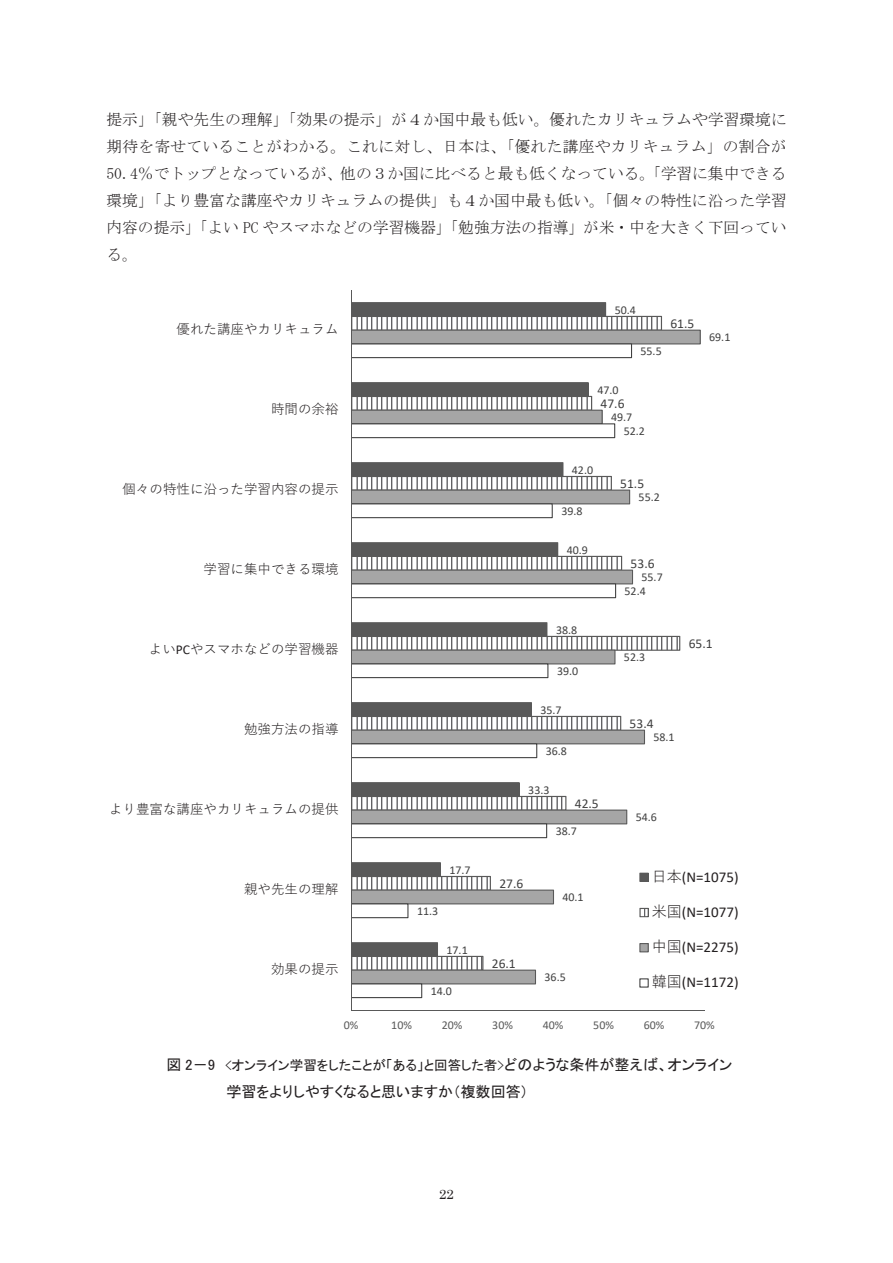
<style>
.page{position:relative;width:893px;height:1263px;background:#fff}
.page>*{position:absolute;margin:0;border:0;box-sizing:border-box;transform-origin:0 0}
.t1{font:15.75px/27px "MS Mincho";color:#231f20;text-align:justify}
.t2{font:15px "Calibri";color:#231f20}
.t3{font:15px "MS P Gothic";color:#231f20}
.t4{font:13.5px "Yu Gothic";color:#231f20}
.t5{font:13.5px "MS P Gothic";color:#231f20}
.t6{font:13.5px "Calibri";color:#404040}
.t7{font:13.35px "Century";color:#231f20}
.t8{font:12px "Calibri";letter-spacing:-.005em;color:#404040}
.t9{font:12px "Calibri";letter-spacing:.005em;color:#595959}
.s1{font-family:"Calibri"}
.s2{font-family:"Yu Gothic"}
.s3{font-size:15px}
</style>
<div class="page">
<svg style="left:352px;top:302px;width:254px;height:14px;background:#595959"></svg>
<svg style="left:352px;top:316px;width:328px;height:653px"></svg>
<svg style="left:352px;top:330px;width:349px;height:28px"></svg>
<svg style="left:352px;top:410px;width:263px;height:28px"></svg>
<svg style="left:352px;top:490px;width:278px;height:28px"></svg>
<svg style="left:352px;top:570px;width:281px;height:28px"></svg>
<svg style="left:352px;top:650px;width:263px;height:28px"></svg>
<svg style="left:352px;top:730px;width:293px;height:28px"></svg>
<svg style="left:352px;top:809px;width:275px;height:29px"></svg>
<svg style="left:352px;top:889px;width:202px;height:29px"></svg>
<svg style="left:352px;top:969px;width:184px;height:29px"></svg>
<hr style="left:351px;top:1010px;width:353px;height:1px;background:#595959">
<hr style="left:351px;top:290px;width:1px;height:720px;background:#595959">
<svg style="left:639px;top:873px;width:10px;height:9px"></svg>
<svg style="left:639px;top:908px;width:10px;height:9px"></svg>
<svg style="left:639px;top:943px;width:10px;height:9px"></svg>
<svg style="left:639px;top:978px;width:10px;height:9px"></svg>
<p class="t1" style="left:106px;top:106px;width:682px">提示」「親や先生の理解」「効果の提示」が４か国中最も低い。優れたカリキュラムや学習環境に期待を寄せていることがわかる。これに対し、日本は、「優れた講座やカリキュラム」の割合が50.4％でトップとなっているが、他の３か国に比べると最も低くなっている。「学習に集中できる環境」「より豊富な講座やカリキュラムの提供」も４か国中最も低い。「個々の特性に沿った学習内容の提示」「よい PC やスマホなどの学習機器」「勉強方法の指導」が米・中を大きく下回っている。</p>
<p class="t8" style="left:615px;top:301px;width:23px">50.4</p>
<p class="t4" style="left:177px;top:317px;width:163px">優れた講座やカリキュラム</p>
<p class="t6" style="left:670px;top:314px;width:25px">61.5</p>
<p class="t8" style="left:709px;top:329px;width:23px">69.1</p>
<p class="t8" style="left:641px;top:343px;width:23px">55.5</p>
<p class="t8" style="left:597px;top:381px;width:23px">47.0</p>
<p class="t4" style="left:271px;top:397px;width:69px">時間の余裕</p>
<p class="t6" style="left:601px;top:394px;width:25px">47.6</p>
<p class="t8" style="left:611px;top:409px;width:23px">49.7</p>
<p class="t8" style="left:624px;top:422px;width:23px">52.2</p>
<p class="t8" style="left:572px;top:461px;width:23px">42.0</p>
<p class="t4" style="left:123px;top:477px;width:217px">個々の特性に沿った学習内容の提示</p>
<p class="t6" style="left:620px;top:474px;width:25px">51.5</p>
<p class="t8" style="left:639px;top:489px;width:23px">55.2</p>
<p class="t8" style="left:561px;top:502px;width:23px">39.8</p>
<p class="t8" style="left:567px;top:541px;width:23px">40.9</p>
<p class="t4" style="left:204px;top:557px;width:136px">学習に集中できる環境</p>
<p class="t6" style="left:631px;top:554px;width:25px">53.6</p>
<p class="t8" style="left:641px;top:569px;width:23px">55.7</p>
<p class="t8" style="left:625px;top:582px;width:23px">52.4</p>
<p class="t8" style="left:556px;top:621px;width:23px">38.8</p>
<p class="t4" style="left:149px;top:637px;width:191px">よい<span class="s1">PC</span>やスマホなどの学習機器</p>
<p class="t8" style="left:624px;top:649px;width:23px">52.3</p>
<p class="t6" style="left:689px;top:634px;width:25px">65.1</p>
<p class="t8" style="left:557px;top:663px;width:23px">39.0</p>
<p class="t8" style="left:540px;top:701px;width:23px">35.7</p>
<p class="t4" style="left:244px;top:717px;width:96px">勉強方法の指導</p>
<p class="t6" style="left:630px;top:714px;width:25px">53.4</p>
<p class="t8" style="left:653px;top:729px;width:23px">58.1</p>
<p class="t8" style="left:546px;top:742px;width:23px">36.8</p>
<p class="t8" style="left:528px;top:781px;width:23px">33.3</p>
<p class="t4" style="left:109px;top:797px;width:231px">より豊富な講座やカリキュラムの提供</p>
<p class="t6" style="left:575px;top:794px;width:25px">42.5</p>
<p class="t8" style="left:636px;top:809px;width:23px">54.6</p>
<p class="t8" style="left:556px;top:822px;width:23px">38.7</p>
<p class="t4" style="left:244px;top:876px;width:96px">親や先生の理解</p>
<p class="t4" style="left:271px;top:957px;width:69px">効果の提示</p>
<p class="t8" style="left:449px;top:861px;width:23px">17.7</p>
<p class="t8" style="left:417px;top:902px;width:23px">11.3</p>
<p class="t8" style="left:447px;top:941px;width:23px">17.1</p>
<p class="t8" style="left:431px;top:982px;width:23px">14.0</p>
<p class="t6" style="left:499px;top:874px;width:25px">27.6</p>
<p class="t8" style="left:562px;top:889px;width:23px">40.1</p>
<p class="t6" style="left:492px;top:954px;width:25px">26.1</p>
<p class="t8" style="left:545px;top:969px;width:23px">36.5</p>
<p class="t2" style="left:652px;top:866px;width:88px"><span class="s2">日本</span>(N=1075)</p>
<p class="t2" style="left:652px;top:901px;width:88px"><span class="s2">米国</span>(N=1077)</p>
<p class="t2" style="left:652px;top:936px;width:88px"><span class="s2">中国</span>(N=2275)</p>
<p class="t2" style="left:652px;top:972px;width:88px"><span class="s2">韓国</span>(N=1172)</p>
<p class="t9" style="left:344px;top:1017px;width:16px">0%</p>
<p class="t9" style="left:391px;top:1017px;width:22px">10%</p>
<p class="t9" style="left:442px;top:1017px;width:22px">20%</p>
<p class="t9" style="left:492px;top:1017px;width:22px">30%</p>
<p class="t9" style="left:543px;top:1017px;width:22px">40%</p>
<p class="t9" style="left:593px;top:1017px;width:22px">50%</p>
<p class="t9" style="left:644px;top:1017px;width:22px">60%</p>
<p class="t9" style="left:694px;top:1017px;width:22px">70%</p>
<p class="t5" style="left:166px;top:1059px;width:567px"><span class="s3">図 2－9</span> &lt;オンライン学習をしたことが「ある」と回答した者&gt;<span class="s3">どのような条件が整えば、オンライン</span></p>
<p class="t3" style="left:226px;top:1084px;width:303px">学習をよりしやすくなると思いますか（複数回答）</p>
<p class="t7" style="left:439px;top:1182px;width:16px">22</p>
</div>
